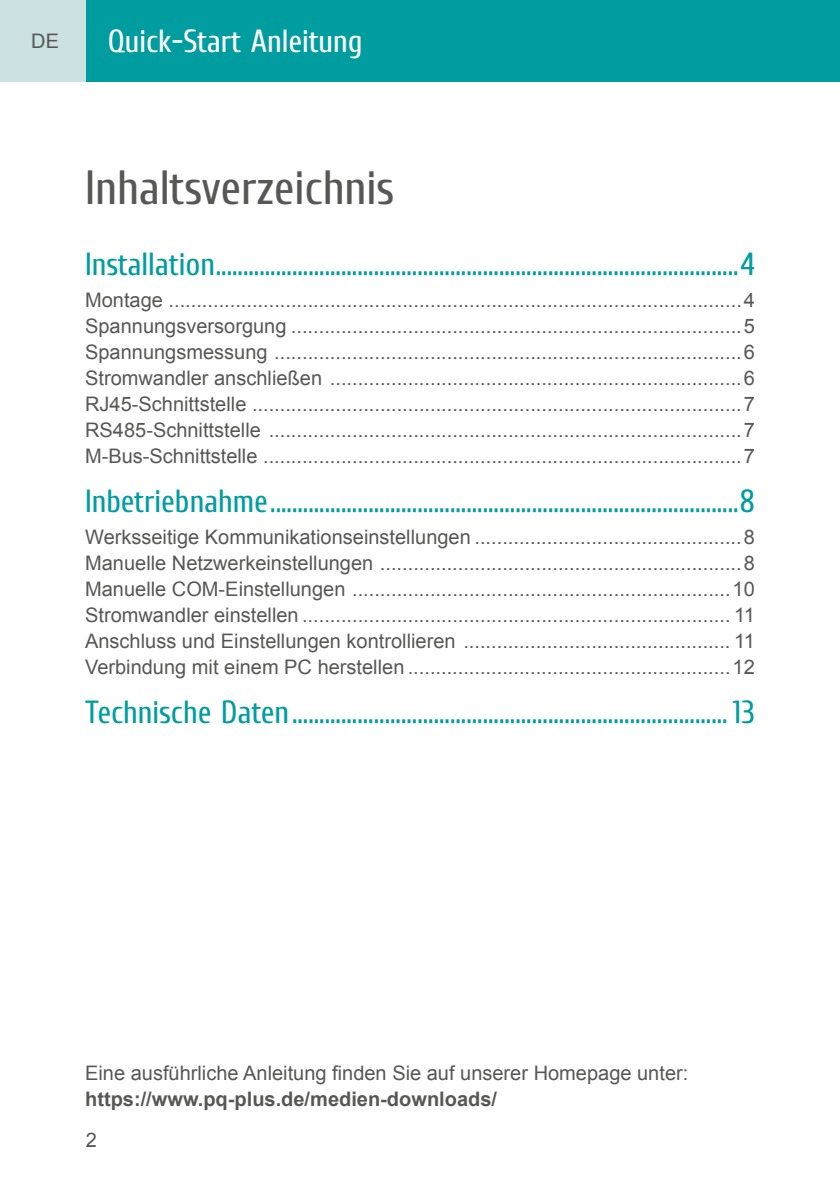
<style>
.page{position:relative;width:840px;height:1191px;background:#fff}
.page>*{position:absolute;margin:0;border:0;box-sizing:border-box;transform-origin:0 0}
.t1{font:48px "Cuprum";color:#575756}
.t2{font:32px "Cuprum";color:#009da0}
.t3{font:32px "Cuprum";color:#fff}
.t4{font:20px/26px "Arial";color:#575756;text-align:justify}
.t5{font:700 20px "Arial";color:#575756}
</style>
<div class="page">
<hr style="left:839px;top:0;width:1px;height:81px;background:#009da0">
<div style="left:0;top:0;width:839px;height:81px;background:#009da0"></div>
<div style="left:0;top:0;width:85px;height:81px;background:#cce1e2"></div>
<p class="t4" style="left:31px;top:28px;width:29px">DE</p>
<h2 class="t3" style="left:108px;top:22px;width:256px">Quick-Start Anleitung</h2>
<h1 class="t1" style="left:85px;top:159px;width:310px">Inhaltsverzeichnis</h1>
<h2 class="t2" style="left:85px;top:246px;width:670px">Installation................................................................................................4</h2>
<p class="t4" style="left:85px;top:287px;width:671px">Montage .......................................................................................................4<br>Spannungsversorgung .................................................................................5<br>Spannungsmessung ....................................................................................6<br>Stromwandler anschließen ..........................................................................6<br>RJ45-Schnittstelle ........................................................................................7<br>RS485-Schnittstelle .....................................................................................7<br>M-Bus-Schnittstelle ......................................................................................7</p>
<h2 class="t2" style="left:85px;top:482px;width:670px">Inbetriebnahme......................................................................................8</h2>
<p class="t4" style="left:85px;top:524px;width:671px">Werksseitige Kommunikationseinstellungen ................................................8<br>Manuelle Netzwerkeinstellungen .................................................................8<br>Manuelle COM-Einstellungen ....................................................................10<br>Stromwandler einstellen ............................................................................. 11<br>Anschluss und Einstellungen kontrollieren ................................................ 11<br>Verbindung mit einem PC herstellen ..........................................................12</p>
<h2 class="t2" style="left:85px;top:693px;width:670px">Technische Daten................................................................................ 13</h2>
<p class="t4" style="left:85px;top:1060px;width:604px">Eine ausführliche Anleitung finden Sie auf unserer Homepage unter:</p>
<p class="t5" style="left:85px;top:1085px;width:413px">https://www.pq-plus.de/medien-downloads/</p>
<p class="t4" style="left:86px;top:1127px;width:13px">2</p>
</div>
